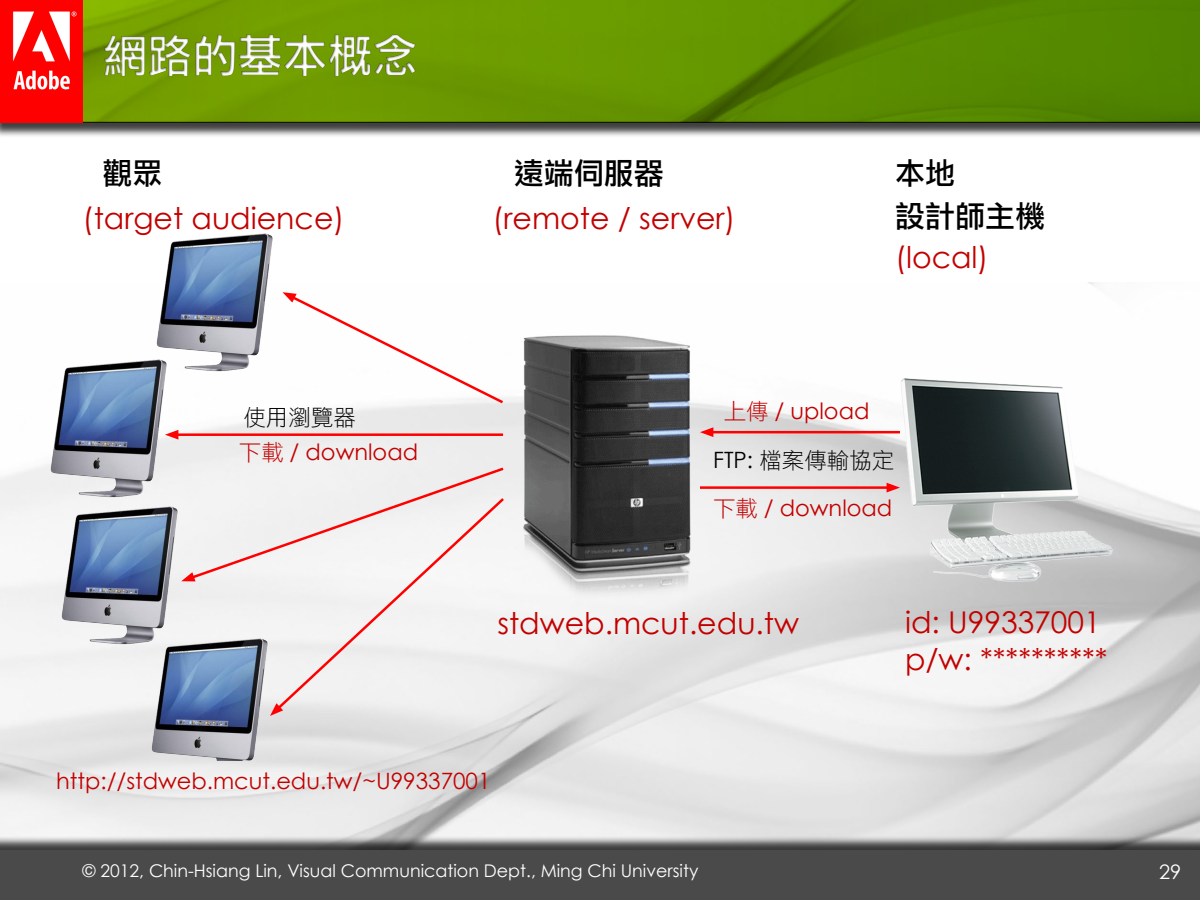
<style>
.page{position:relative;width:1200px;height:900px;background:#fff}
.page>*{position:absolute;margin:0;border:0;box-sizing:border-box;transform-origin:0 0}
.t1{font:45px "DF Li Hei Md WIN BF";color:#fff}
.t2{font:30px "Century Gothic";color:#c30000}
.t3{font:30px "DF Li Hei Md WIN BF";color:#000}
.t4{font:22.5px "Century Gothic";color:#c30000}
.t5{font:22.5px "DF Li Hei Lt WIN BF";color:#000}
.t6{font:20px "Century Gothic";color:#fff}
.t7{font:17.5px "Century Gothic";color:#fff}
.s1{font-family:"DF Li Hei Lt WIN BF"}
.s2{font-family:"Century Gothic"}
</style>
<div class="page">
<img style="left:0;top:282px;width:1200px;height:554px">
<img style="left:148px;top:233px;width:140px;height:140px">
<img style="left:52px;top:507px;width:140px;height:140px">
<img style="left:41px;top:359px;width:140px;height:140px">
<img style="left:142px;top:638px;width:140px;height:123px">
<img style="left:524px;top:334px;width:167px;height:270px">
<img style="left:900px;top:378px;width:212px;height:203px">
<svg style="left:282px;top:292px;width:224px;height:114px"></svg>
<hr style="left:174px;top:433px;width:329px;height:3px;background:#f00">
<svg style="left:165px;top:430px;width:13px;height:10px"></svg>
<div style="left:181px;top:466px;width:325px;height:116px;background:#f1f1f1"></div>
<div style="left:273px;top:496px;width:234px;height:218px;background:#f2f2f2"></div>
<svg style="left:270px;top:703px;width:13px;height:13px"></svg>
<hr style="left:709px;top:431px;width:191px;height:2px;background:#f00">
<svg style="left:700px;top:427px;width:13px;height:10px"></svg>
<hr style="left:700px;top:486px;width:191px;height:3px;background:#f00">
<svg style="left:887px;top:483px;width:13px;height:9px"></svg>
<div style="left:0;top:0;width:1200px;height:138px;background:#000;opacity:.75"></div>
<img style="left:83px;top:0;width:1116px;height:122px">
<img style="left:0;top:0;width:83px;height:122px">
<div style="left:0;top:836px;width:1200px;height:64px;background:#000;opacity:.75"></div>
<div style="left:0;top:850px;width:1200px;height:50px;background:#4a4a4a"></div>
<div style="left:96px;top:20px;width:1033px;height:68px;background:#000;opacity:.75"></div>
<h1 class="t1" style="left:102px;top:32px;width:316px">網路的基本概念</h1>
<p class="t3" style="left:102px;top:157px;width:61px">觀眾</p>
<p class="t3" style="left:514px;top:157px;width:151px">遠端伺服器</p>
<p class="t3" style="left:895px;top:157px;width:61px">本地</p>
<p class="t2" style="left:83px;top:197px;width:263px">(target audience)</p>
<p class="t2" style="left:492px;top:197px;width:245px">(remote / server)</p>
<p class="t3" style="left:895px;top:201px;width:151px">設計師主機</p>
<p class="t2" style="left:895px;top:236px;width:95px">(local)</p>
<p class="t5" style="left:243px;top:406px;width:114px">使用瀏覽器</p>
<p class="t4" style="left:239px;top:437px;width:181px"><span class="s1">下載</span> / download</p>
<p class="t4" style="left:724px;top:395px;width:147px"><span class="s1">上傳</span> / upload</p>
<p class="t5" style="left:713px;top:449px;width:183px"><span class="s2">FTP:</span> 檔案傳輸協定</p>
<p class="t4" style="left:713px;top:493px;width:181px"><span class="s1">下載</span> / download</p>
<p class="t2" style="left:498px;top:602px;width:303px">stdweb.mcut.edu.tw</p>
<p class="t2" style="left:905px;top:601px;width:197px">id: U99337001</p>
<p class="t2" style="left:905px;top:638px;width:204px">p/w: **********</p>
<p class="t4" style="left:56px;top:765px;width:436px">http://stdweb.mcut.edu.tw/~U99337001</p>
<p class="t7" style="left:83px;top:858px;width:617px">© 2012, Chin-Hsiang Lin, Visual Communication Dept., Ming Chi University</p>
<p class="t6" style="left:1159px;top:858px;width:24px">29</p>
</div>
